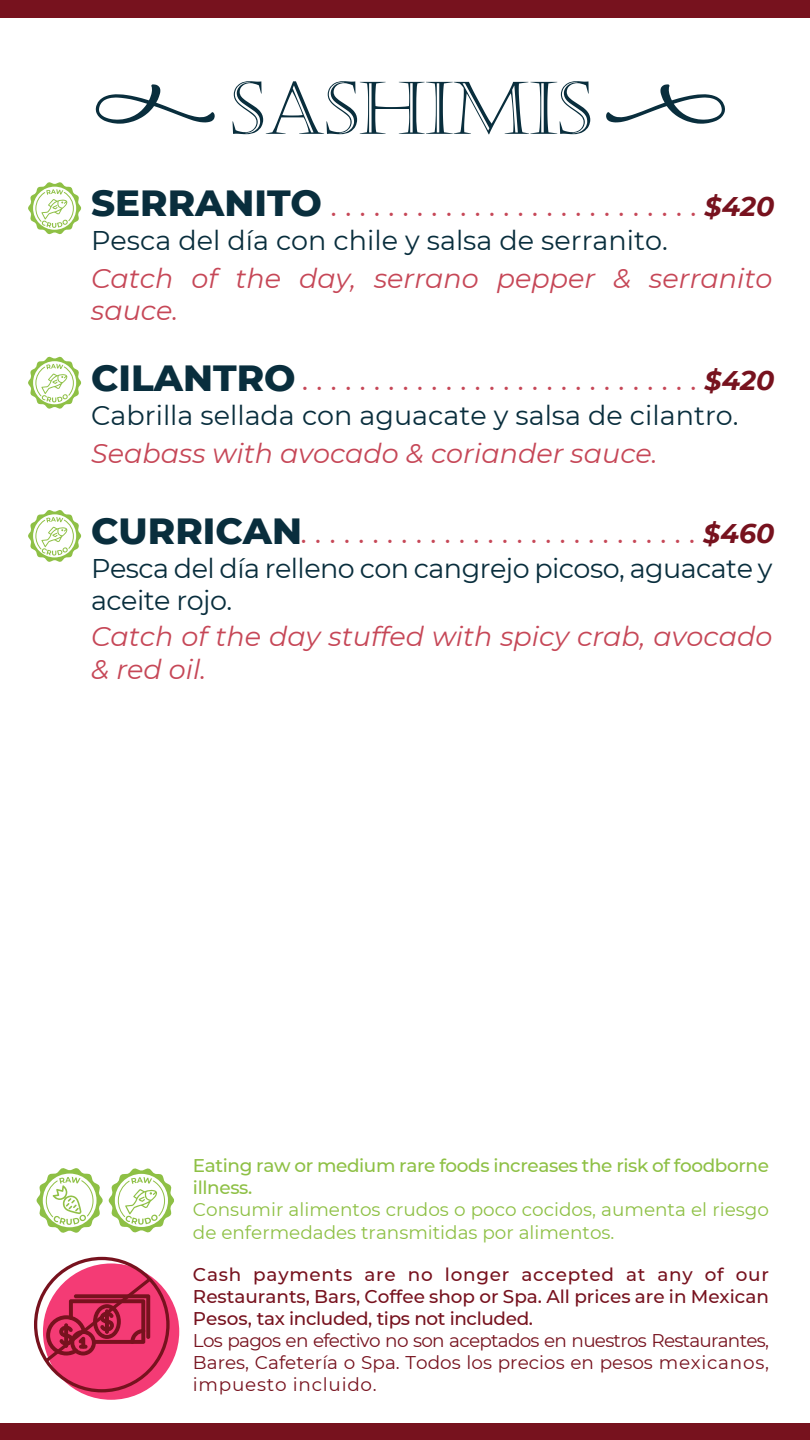
<style>
.page{position:relative;width:810px;height:1440px;background:#fff}
.page>*{position:absolute;margin:0;border:0;box-sizing:border-box;transform-origin:0 0}
.t1{font:72.68px "Castellar";color:#092e3d}
.t2{font:30.38px "Montserrat";color:#c64757}
.t3{font:italic 27.08px/32.5px "Montserrat";color:#c64757}
.t4{font:27.08px "Montserrat";color:#092e3d}
.t5{font:27.08px/32.5px "Montserrat";letter-spacing:-.02em;color:#092e3d}
.t6{font:500 18.38px/22.1px "Montserrat";letter-spacing:-.02em;color:#77121e;text-align:justify}
.t7{font:18.38px/22.1px "Montserrat";letter-spacing:.04em;color:#77121e;text-align:justify}
.t8{font:18.38px/22.1px "Montserrat";color:#8ec045}
.t9{font:500 18.38px/22.1px "Montserrat";letter-spacing:-.02em;color:#8ec045}
.s1{font-weight:800;font-size:37.2px;color:#092e3d}
.s2{font-weight:700;font-style:italic;font-size:27px;color:#77121e}
</style>
<div class="page">
<div style="left:0;top:0;width:810px;height:18px;background:#77121e"></div>
<div style="left:0;top:1424px;width:810px;height:16px;background:#77121e"></div>
<svg style="left:96px;top:84px;width:119px;height:40px"></svg>
<svg style="left:606px;top:84px;width:119px;height:40px"></svg>
<svg style="left:28px;top:182px;width:53px;height:52px"></svg>
<svg style="left:28px;top:357px;width:53px;height:52px"></svg>
<svg style="left:28px;top:510px;width:53px;height:52px"></svg>
<div style="left:43px;top:1263px;width:136px;height:137px;background:#f43b75;border-radius:50%"></div>
<svg style="left:34px;top:1257px;width:136px;height:135px"></svg>
<svg style="left:109px;top:1168px;width:65px;height:65px"></svg>
<svg style="left:37px;top:1168px;width:66px;height:65px"></svg>
<h1 class="t1" style="left:230px;top:67px;width:363px">SASHIMIS</h1>
<h2 class="t2" style="left:91px;top:184px;width:685px"><span class="s1">SERRANITO</span> . . . . . . . . . . . . . . . . . . . . . . . . . . <span class="s2">$420</span></h2>
<h3 class="t4" style="left:91px;top:222px;width:578px">Pesca del día con chile y salsa de serranito.</h3>
<h3 class="t3" style="left:91px;top:261px;width:683px">Catch of the day, serrano pepper &amp; serranito sauce.</h3>
<h2 class="t2" style="left:91px;top:359px;width:685px"><span class="s1">CILANTRO</span> . . . . . . . . . . . . . . . . . . . . . . . . . . . . <span class="s2">$420</span></h2>
<h3 class="t4" style="left:91px;top:397px;width:649px">Cabrilla sellada con aguacate y salsa de cilantro.</h3>
<h3 class="t3" style="left:91px;top:436px;width:568px">Seabass with avocado &amp; coriander sauce.</h3>
<h2 class="t2" style="left:91px;top:512px;width:685px"><span class="s1">CURRICAN</span> . . . . . . . . . . . . . . . . . . . . . . . . . . . . <span class="s2">$460</span></h2>
<h3 class="t5" style="left:91px;top:551px;width:683px">Pesca del día relleno con cangrejo picoso, aguacate y aceite rojo.</h3>
<h3 class="t3" style="left:91px;top:620px;width:683px">Catch of the day stuffed with spicy crab, avocado &amp; red oil.</h3>
<p class="t9" style="left:193px;top:1154px;width:578px">Eating raw or medium rare foods increases the risk of foodborne illness.</p>
<p class="t8" style="left:193px;top:1198px;width:578px">Consumir alimentos crudos o poco cocidos, aumenta el riesgo de enfermedades transmitidas por alimentos.</p>
<p class="t6" style="left:193px;top:1263px;width:578px">Cash payments are no longer accepted at any of our Restaurants, Bars, Coffee shop or Spa. All prices are in Mexican Pesos, tax included, tips not included.</p>
<p class="t7" style="left:193px;top:1329px;width:578px">Los pagos en efectivo no son aceptados en nuestros Restaurantes, Bares, Cafetería o Spa. Todos los precios en pesos mexicanos, impuesto incluido.</p>
</div>
